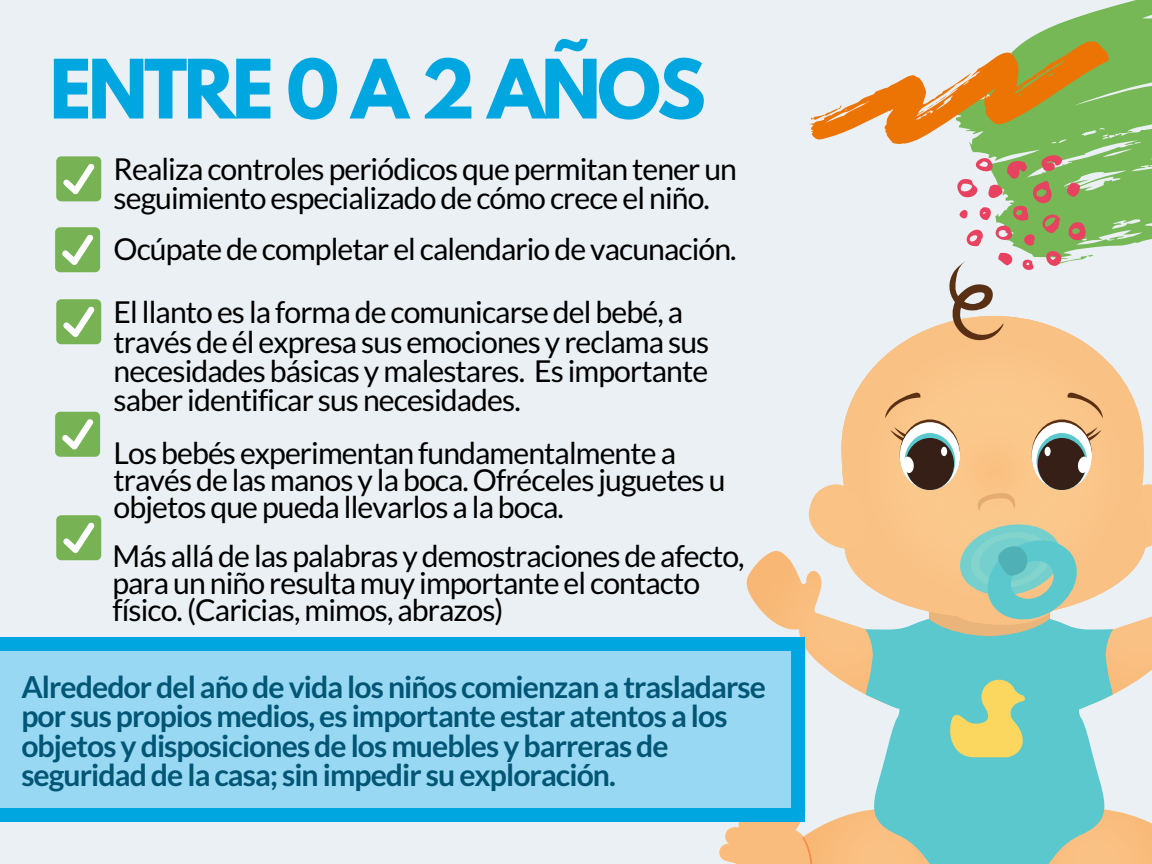
<style>
.page{position:relative;width:1152px;height:864px;background:#eaf0f4}
.page>*{position:absolute;margin:0;border:0;box-sizing:border-box;transform-origin:0 0}
.t1{font:700 72.45px "League Spartan";letter-spacing:-.05em;color:#00a6e0}
.t2{font:30.15px/27px "Lato";letter-spacing:-.03em;color:#000}
.t3{font:700 30.15px/29.2px "Lato";letter-spacing:-.03em;color:#005674}
</style>
<div class="page">
<svg style="left:1058px;top:0;width:94px;height:247px;fill:#76b856"></svg>
<svg style="left:809px;top:24px;width:310px;height:149px"></svg>
<svg style="left:925px;top:95px;width:23px;height:14px"></svg>
<img style="left:841px;top:322px;width:303px;height:162px">
<svg style="left:948px;top:155px;width:147px;height:191px"></svg>
<svg style="left:890px;top:427px;width:19px;height:14px"></svg>
<svg style="left:900px;top:419px;width:60px;height:71px"></svg>
<div style="left:900px;top:422px;width:60px;height:68px;background:#fff;border-radius:50%"></div>
<svg style="left:905px;top:433px;width:50px;height:57px"></svg>
<div style="left:906px;top:438px;width:48px;height:52px;background:#351f16;border-radius:50%"></div>
<svg style="left:902px;top:456px;width:12px;height:18px"></svg>
<div style="left:941px;top:447px;width:6px;height:9px;background:#fff;border-radius:50%"></div>
<svg style="left:1083px;top:427px;width:19px;height:14px"></svg>
<svg style="left:1032px;top:419px;width:60px;height:71px"></svg>
<div style="left:1032px;top:422px;width:60px;height:68px;background:#fff;border-radius:50%"></div>
<svg style="left:1036px;top:433px;width:51px;height:57px"></svg>
<div style="left:1038px;top:438px;width:48px;height:52px;background:#351f16;border-radius:50%"></div>
<svg style="left:1077px;top:456px;width:13px;height:18px"></svg>
<div style="left:1045px;top:447px;width:6px;height:9px;background:#fff;border-radius:50%"></div>
<svg style="left:885px;top:392px;width:36px;height:26px"></svg>
<svg style="left:1067px;top:392px;width:36px;height:26px"></svg>
<svg style="left:719px;top:484px;width:433px;height:380px"></svg>
<div style="left:56px;top:156px;width:45px;height:45px;background:#77b255;border-radius:5px"></div>
<svg style="left:63px;top:163px;width:32px;height:31px"></svg>
<div style="left:55px;top:227px;width:45px;height:45px;background:#77b255;border-radius:5px"></div>
<svg style="left:62px;top:234px;width:32px;height:31px"></svg>
<div style="left:56px;top:299px;width:45px;height:45px;background:#77b255;border-radius:5px"></div>
<svg style="left:63px;top:306px;width:32px;height:31px"></svg>
<div style="left:55px;top:412px;width:45px;height:45px;background:#77b255;border-radius:5px"></div>
<svg style="left:62px;top:419px;width:32px;height:31px"></svg>
<div style="left:56px;top:515px;width:45px;height:45px;background:#77b255;border-radius:5px"></div>
<svg style="left:63px;top:522px;width:32px;height:31px"></svg>
<div style="left:0;top:646px;width:806px;height:166px;background:#99d8f3"></div>
<div style="left:791px;top:808px;width:14px;height:13px;background:#00a6e0"></div>
<div style="left:791px;top:650px;width:14px;height:159px;background:#00a6e0"></div>
<div style="left:0;top:808px;width:792px;height:13px;background:#00a6e0"></div>
<div style="left:791px;top:637px;width:14px;height:13px;background:#00a6e0"></div>
<div style="left:0;top:637px;width:792px;height:13px;background:#00a6e0"></div>
<h1 class="t1" style="left:50px;top:53px;width:658px">ENTRE 0 A 2 AÑOS</h1>
<p class="t2" style="left:114px;top:153px;width:625px;line-height:29.2px">Realiza controles periódicos que permitan tener un seguimiento especializado de cómo crece el niño.</p>
<p class="t2" style="left:114px;top:217px;width:625px;line-height:63.3px">Ocúpate de completar el calendario de vacunación.<br>El llanto es la forma de comunicarse del bebé, a</p>
<p class="t2" style="left:114px;top:326px;width:597px;line-height:29.2px;text-align:justify">través de él expresa sus emociones y reclama sus necesidades básicas y malestares. Es importante saber identificar sus necesidades.</p>
<p class="t2" style="left:114px;top:439px;width:613px">Los bebés experimentan fundamentalmente a través de las manos y la boca. Ofréceles juguetes u objetos que pueda llevarlos a la boca.</p>
<p class="t2" style="left:112px;top:542px;width:634px">Más allá de las palabras y demostraciones de afecto, para un niño resulta muy importante el contacto físico. (Caricias, mimos, abrazos)</p>
<p class="t3" style="left:21px;top:672px;width:746px">Alrededor del año de vida los niños comienzan a trasladarse por sus propios medios, es importante estar atentos a los objetos y disposiciones de los muebles y barreras de seguridad de la casa; sin impedir su exploración.</p>
</div>
